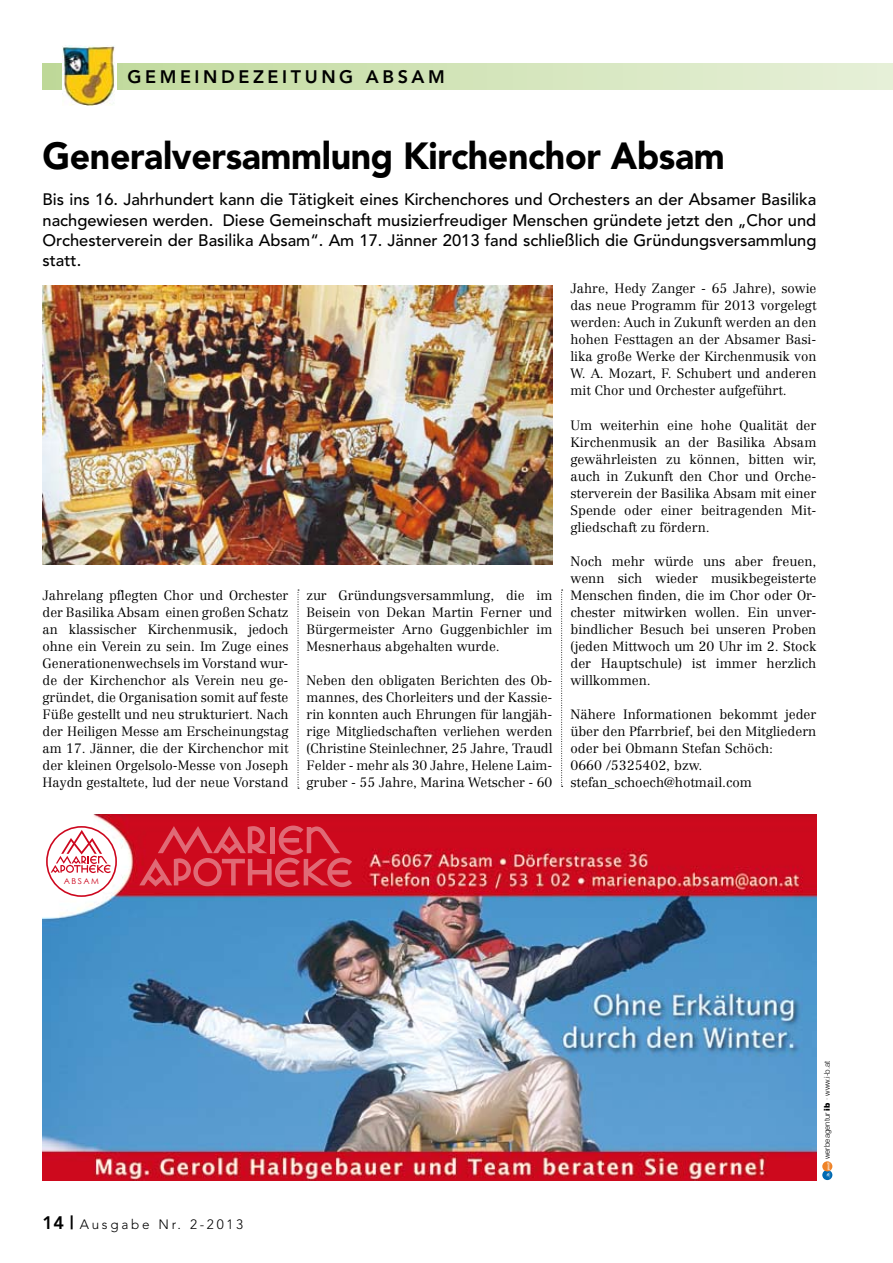
<style>
.page{position:relative;width:893px;height:1263px;background:#fff}
.page>*{position:absolute;margin:0;border:0;box-sizing:border-box;transform-origin:0 0}
.t1{font:900 37.5px "Avenir";letter-spacing:-.01em;color:#000;scale:.95 1}
.t2{font:800 18px "Avenir";letter-spacing:.2em;color:#000}
.t3{font:500 16.5px/20.2px "Avenir";color:#000;text-align:justify}
.t4{font:300 13.5px "Avenir";letter-spacing:.2em;color:#000}
.t5{font:300 13.35px/17px "Centennial";color:#000;text-align:justify}
.t6{font:8.1px "Century Gothic";letter-spacing:.17em;color:#cd071e;scale:1.05 1}
.t7{font:300 7.8px "Swiss 721 BT";color:#000}
.s1{font-weight:800;font-size:18px}
.s2{font-weight:900}
</style>
<div class="page">
<div style="left:43px;top:64px;width:850px;height:25px;background:linear-gradient(to right,#bed899,#e7f0d9)"></div>
<div style="left:62px;top:45px;width:55px;height:65px;background:#fff"></div>
<img style="left:63px;top:45px;width:52px;height:61px">
<img style="left:43px;top:285px;width:510px;height:279px">
<svg style="left:298px;top:590px;width:1px;height:199px"></svg>
<svg style="left:561px;top:590px;width:2px;height:197px"></svg>
<img style="left:43px;top:814px;width:773px;height:366px">
<svg style="left:46px;top:826px;width:71px;height:71px"></svg>
<svg style="left:139px;top:825px;width:213px;height:62px;background:#d22839"></svg>
<svg style="left:822px;top:1170px;width:10px;height:10px"></svg>
<div style="left:822px;top:1161px;width:10px;height:10px;background:#ef8327;border-radius:50%"></div>
<svg style="left:827px;top:1162px;width:4px;height:16px"></svg>
<h2 class="t2" style="left:128px;top:66px;width:319px">GEMEINDEZEITUNG A BSA M</h2>
<h1 class="t1" style="left:43px;top:133px;width:720px">Generalversammlung Kirchenchor Absam</h1>
<p class="t3" style="left:43px;top:190px;width:775px">Bis ins 16. Jahrhundert kann die Tätigkeit eines Kirchenchores und Orchesters an der Absamer Basilika nachgewiesen werden. Diese Gemeinschaft musizierfreudiger Menschen gründete jetzt den „Chor und Orchesterverein der Basilika Absam“. Am 17. Jänner 2013 fand schließlich die Gründungsversammlung statt.</p>
<p class="t5" style="left:43px;top:586px;width:247px">Jahrelang pflegten Chor und Orchester der Basilika Absam einen großen Schatz an klassischer Kirchenmusik, jedoch ohne ein Verein zu sein. Im Zuge eines Generationenwechsels im Vorstand wur&shy;de der Kirchenchor als Verein neu ge&shy;gründet, die Organisation somit auf feste Füße gestellt und neu strukturiert. Nach der Heiligen Messe am Erscheinungstag am 17. Jänner, die der Kirchenchor mit der kleinen Orgelsolo-Messe von Joseph Haydn gestaltete, lud der neue Vorstand</p>
<p class="t5" style="left:306px;top:586px;width:247px">zur Gründungsversammlung, die im Beisein von Dekan Martin Ferner und Bürgermeister Arno Guggenbichler im Mesnerhaus abgehalten wurde.</p>
<p class="t5" style="left:306px;top:671px;width:247px">Neben den obligaten Berichten des Ob&shy;mannes, des Chorleiters und der Kassie&shy;rin konnten auch Ehrungen für langjäh&shy;rige Mitgliedschaften verliehen werden (Christine Steinlechner, 25 Jahre, Traudl Felder - mehr als 30 Jahre, Helene Laim&shy;gruber - 55 Jahre, Marina Wetscher - 60</p>
<p class="t5" style="left:570px;top:280px;width:247px">Jahre, Hedy Zanger - 65 Jahre), sowie das neue Programm für 2013 vorgelegt werden: Auch in Zukunft werden an den hohen Festtagen an der Absamer Basi&shy;lika große Werke der Kirchenmusik von W. A. Mozart, F. Schubert und anderen mit Chor und Orchester aufgeführt.</p>
<p class="t5" style="left:570px;top:416px;width:247px">Um weiterhin eine hohe Qualität der Kirchenmusik an der Basilika Absam gewährleisten zu können, bitten wir, auch in Zukunft den Chor und Orche&shy;sterverein der Basilika Absam mit einer Spende oder einer beitragenden Mit&shy;gliedschaft zu fördern.</p>
<p class="t5" style="left:570px;top:552px;width:247px">Noch mehr würde uns aber freuen, wenn sich wieder musikbegeisterte Menschen finden, die im Chor oder Or&shy;chester mitwirken wollen. Ein unver&shy;bindlicher Besuch bei unseren Proben (jeden Mittwoch um 20 Uhr im 2. Stock der Hauptschule) ist immer herzlich willkommen.</p>
<p class="t5" style="left:570px;top:705px;width:247px;text-align:left">Nähere Informationen bekommt jeder über den Pfarrbrief, bei den Mitgliedern oder bei Obmann Stefan Schöch:<br>0660 /5325402, bzw. stefan_schoech@hotmail.com</p>
<p class="t6" style="left:64px;top:876px;width:35px">ABSAM</p>
<p class="t4" style="left:43px;top:1216px;width:202px"><span class="s1">14 |</span> Ausgabe Nr. 2-2013</p>
<p class="t7" style="left:822px;top:1159px;width:100px;rotate:-90deg">werbeagentur <span class="s2">ib</span> · www.i-b.at</p>
</div>
